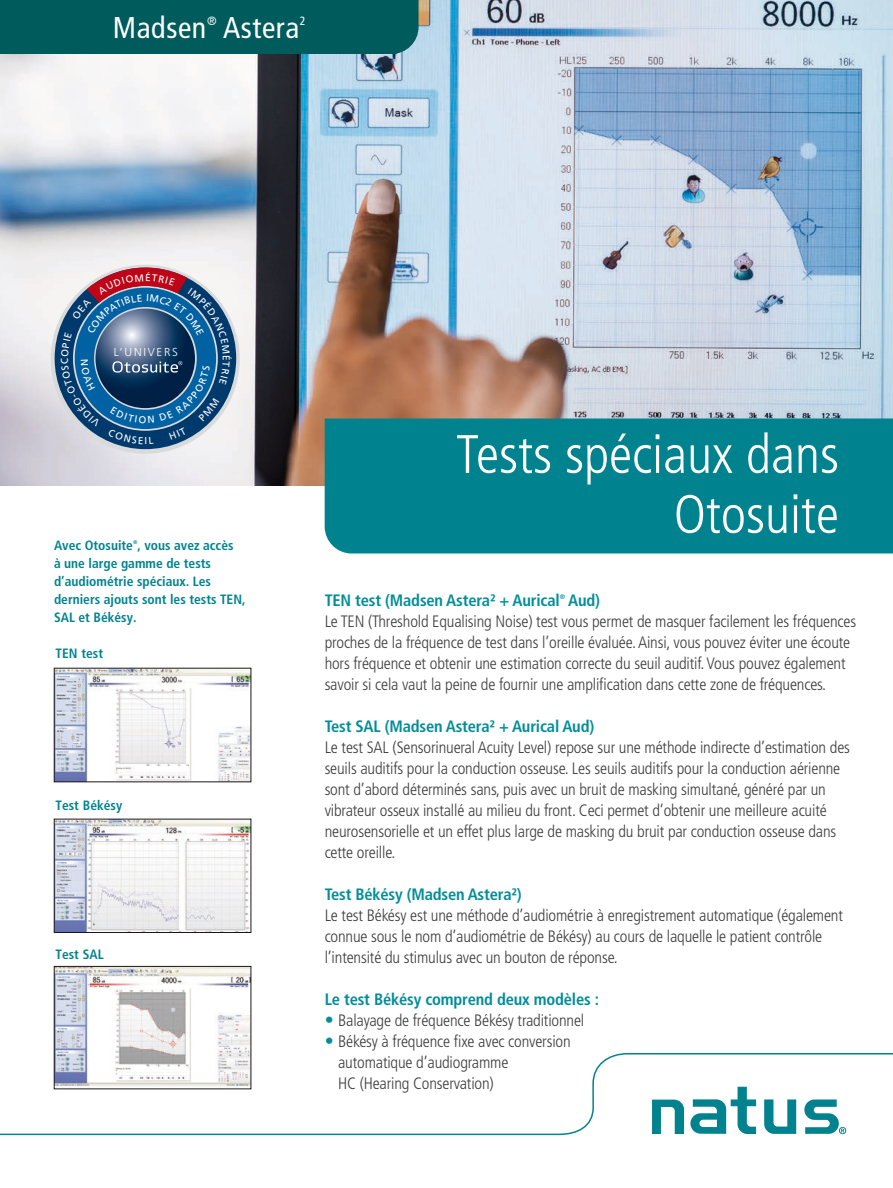
<style>
.page{position:relative;width:893px;height:1188px;background:#fff}
.page>*{position:absolute;margin:0;border:0;box-sizing:border-box;transform-origin:0 0}
.t1{font:300 condensed 54px/60px "Frutiger LT Std";color:#fff;text-align:right}
.t2{font:condensed 30px "Frutiger LT Std";letter-spacing:.02em;color:#fff}
.t3{font:300 condensed 16.5px/21px "Frutiger LT Std";letter-spacing:-.01em;color:#3e3e40}
.t4{font:700 condensed 16.5px "Frutiger LT Std";letter-spacing:-.01em;color:#008e99}
.t5{font:700 condensed 13.5px/18px "Frutiger LT Std";color:#00838e}
.t6{font:condensed 12px "Frutiger LT Std";color:#fff}
.t7{font:300 11.55px "Frutiger";letter-spacing:.15em;color:#fff}
.t8{font:10.05px "Frutiger";color:#fff}
.t9{font:9.9px "Frutiger";color:#fff}
.t10{font:700 condensed 6.6px "Frutiger LT Std";color:#008e99}
.t11{font:700 condensed 5.4px "Frutiger LT Std";color:#00838e}
.s1{font-size:18px;color:#008e99}
</style>
<div class="page">
<img style="left:0;top:0;width:893px;height:486px">
<div style="left:0;top:0;width:418px;height:54px;background:#005b5d"></div>
<svg style="left:0;top:1052px;width:893px;height:84px"></svg>
<div style="left:325px;top:418px;width:568px;height:136px;background:#00838e"></div>
<svg style="left:652px;top:1100px;width:32px;height:34px"></svg>
<svg style="left:764px;top:1099px;width:32px;height:35px"></svg>
<svg style="left:690px;top:1087px;width:66px;height:47px"></svg>
<svg style="left:804px;top:1099px;width:42px;height:35px"></svg>
<img style="left:56px;top:670px;width:193px;height:110px">
<img style="left:56px;top:821px;width:193px;height:110px">
<div style="left:54px;top:819px;width:197px;height:114px;border:1px solid #1a171c"></div>
<img style="left:56px;top:968px;width:193px;height:119px">
<div style="left:54px;top:966px;width:197px;height:123px;border:1px solid #1a171c"></div>
<svg style="left:55px;top:265px;width:181px;height:184px;background:#537395"></svg>
<h2 class="t2" style="left:113px;top:10px;width:95px">Madsen</h2>
<p class="t6" style="left:207px;top:14px;width:11px">®</p>
<h2 class="t2" style="left:223px;top:10px;width:78px">Astera</h2>
<p class="t6" style="left:300px;top:14px;width:7px">2</p>
<p class="t7" style="left:114px;top:346px;width:66px">L’UNIVERS</p>
<p class="t8" style="left:145px;top:435px;width:4px">I</p>
<p class="t9" style="left:232px;top:355px;width:7px;rotate:90deg">É</p>
<p class="t5" style="left:54px;top:536px;width:181px">Avec Otosuite , vous avez accès</p>
<p class="t11" style="left:133px;top:539px;width:6px">®</p>
<p class="t5" style="left:54px;top:554px;width:193px">à une large gamme de tests d’audiométrie spéciaux. Les derniers ajouts sont les tests TEN,<br>SAL et Békésy.</p>
<p class="t5" style="left:56px;top:644px;width:49px">TEN test</p>
<p class="t5" style="left:56px;top:796px;width:68px">Test Békésy</p>
<p class="t5" style="left:56px;top:946px;width:50px">Test SAL</p>
<h1 class="t1" style="left:456px;top:425px;width:384px">Tests spéciaux dans<br>Otosuite</h1>
<p class="t4" style="left:325px;top:591px;width:237px">TEN test (Madsen Astera² + Aurical</p>
<p class="t10" style="left:560px;top:593px;width:7px">®</p>
<p class="t4" style="left:568px;top:591px;width:33px">Aud)</p>
<p class="t3" style="left:325px;top:611px;width:533px">Le TEN (Threshold Equalising Noise) test vous permet de masquer facilement les fréquences proches de la fréquence de test dans l’oreille évaluée. Ainsi, vous pouvez éviter une écoute hors fréquence et obtenir une estimation correcte du seuil auditif. Vous pouvez également savoir si cela vaut la peine de fournir une amplification dans cette zone de fréquences.</p>
<p class="t4" style="left:325px;top:717px;width:271px">Test SAL (Madsen Astera² + Aurical Aud)</p>
<p class="t3" style="left:325px;top:737px;width:527px">Le test SAL (Sensorinueral Acuity Level) repose sur une méthode indirecte d’estimation des seuils auditifs pour la conduction osseuse. Les seuils auditifs pour la conduction aérienne sont d’abord déterminés sans, puis avec un bruit de masking simultané, généré par un vibrateur osseux installé au milieu du front. Ceci permet d’obtenir une meilleure acuité neurosensorielle et un effet plus large de masking du bruit par conduction osseuse dans cette oreille.</p>
<p class="t4" style="left:325px;top:885px;width:199px">Test Békésy (Madsen Astera²)</p>
<p class="t3" style="left:325px;top:905px;width:520px">Le test Békésy est une méthode d’audiométrie à enregistrement automatique (également connue sous le nom d’audiométrie de Békésy) au cours de laquelle le patient contrôle l’intensité du stimulus avec un bouton de réponse.</p>
<p class="t4" style="left:325px;top:990px;width:276px">Le test Békésy comprend deux modèles :</p>
<p class="t3" style="left:325px;top:1010px;width:261px"><span class="s1">•</span> Balayage de fréquence Békésy traditionnel</p>
<p class="t3" style="left:338px;top:1031px;width:234px;text-indent:-14px"><span class="s1">•</span> Békésy à fréquence fixe avec conversion automatique d’audiogramme<br>HC (Hearing Conservation)</p>
</div>
